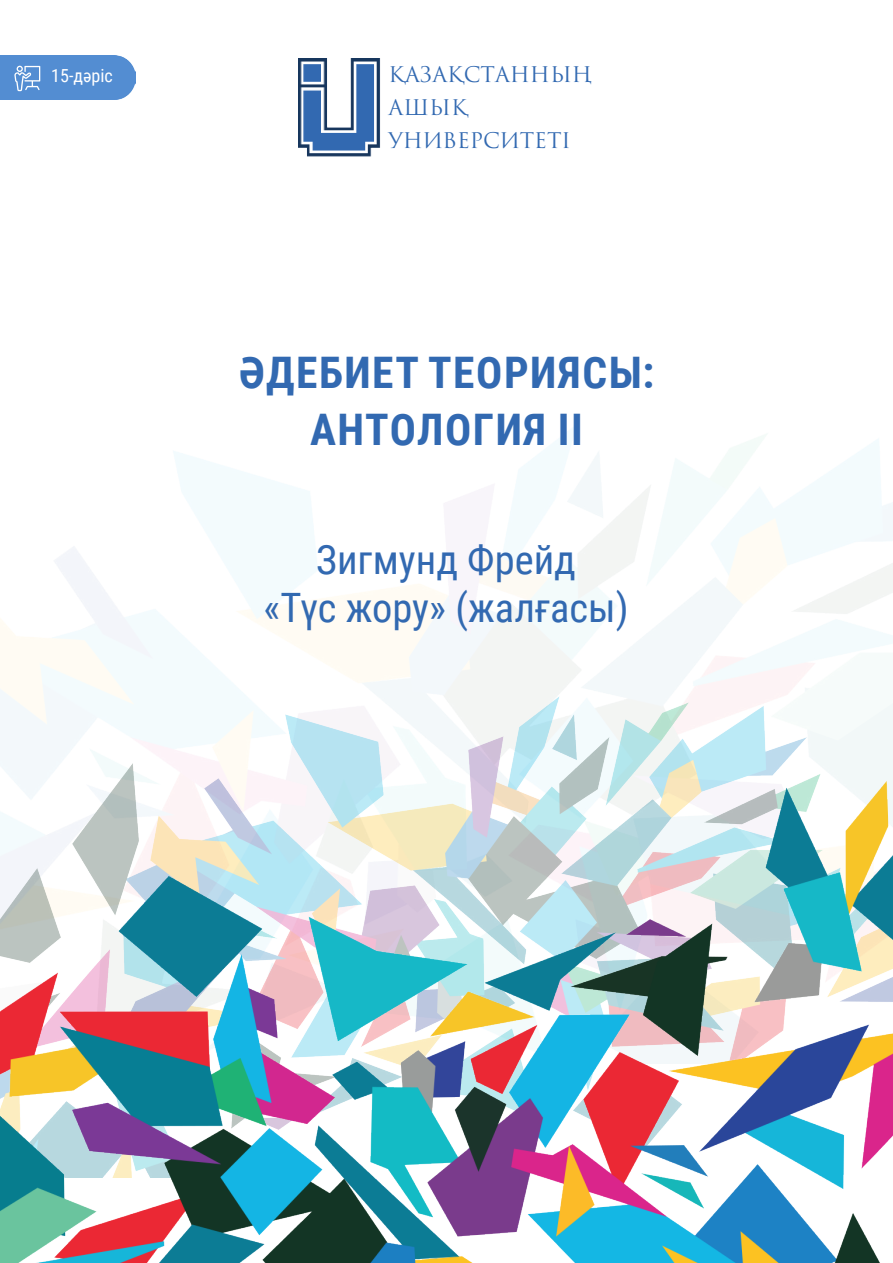
<style>
.page{position:relative;width:893px;height:1263px;background:#fff}
.page>*{position:absolute;margin:0;border:0;box-sizing:border-box;transform-origin:0 0}
.t1{font:700 43.5px "Roboto Condensed";letter-spacing:.035em;color:#3269b1}
.t2{font:40.5px "Roboto Condensed";color:#3269b1}
.t3{font:21px "Trajan Pro 3";color:#3269b1}
.t4{font:18px "Roboto Condensed";color:#fff}
</style>
<div class="page">
<img style="left:0;top:425px;width:893px;height:638px">
<img style="left:0;top:696px;width:892px;height:33px">
<img style="left:0;top:729px;width:892px;height:534px">
<div style="left:0;top:55px;width:136px;height:45px;background:#538dd2"></div>
<svg style="left:14px;top:66px;width:26px;height:25px"></svg>
<img style="left:298px;top:58px;width:82px;height:99px">
<p class="t4" style="left:51px;top:63px;width:63px">15-дәріс</p>
<p class="t3" style="left:389px;top:60px;width:205px">ҚАЗАҚСТАННЫҢ</p>
<p class="t3" style="left:389px;top:93px;width:81px">АШЫҚ</p>
<p class="t3" style="left:389px;top:126px;width:184px">УНИВЕРСИТЕТІ</p>
<p class="t1" style="left:239px;top:342px;width:417px">ӘДЕБИЕТ ТЕОРИЯСЫ:</p>
<p class="t1" style="left:310px;top:399px;width:274px">АНТОЛОГИЯ ІІ</p>
<p class="t2" style="left:316px;top:531px;width:261px">Зигмунд Фрейд</p>
<p class="t2" style="left:263px;top:579px;width:367px">«Түс жору» (жалғасы)</p>
</div>
